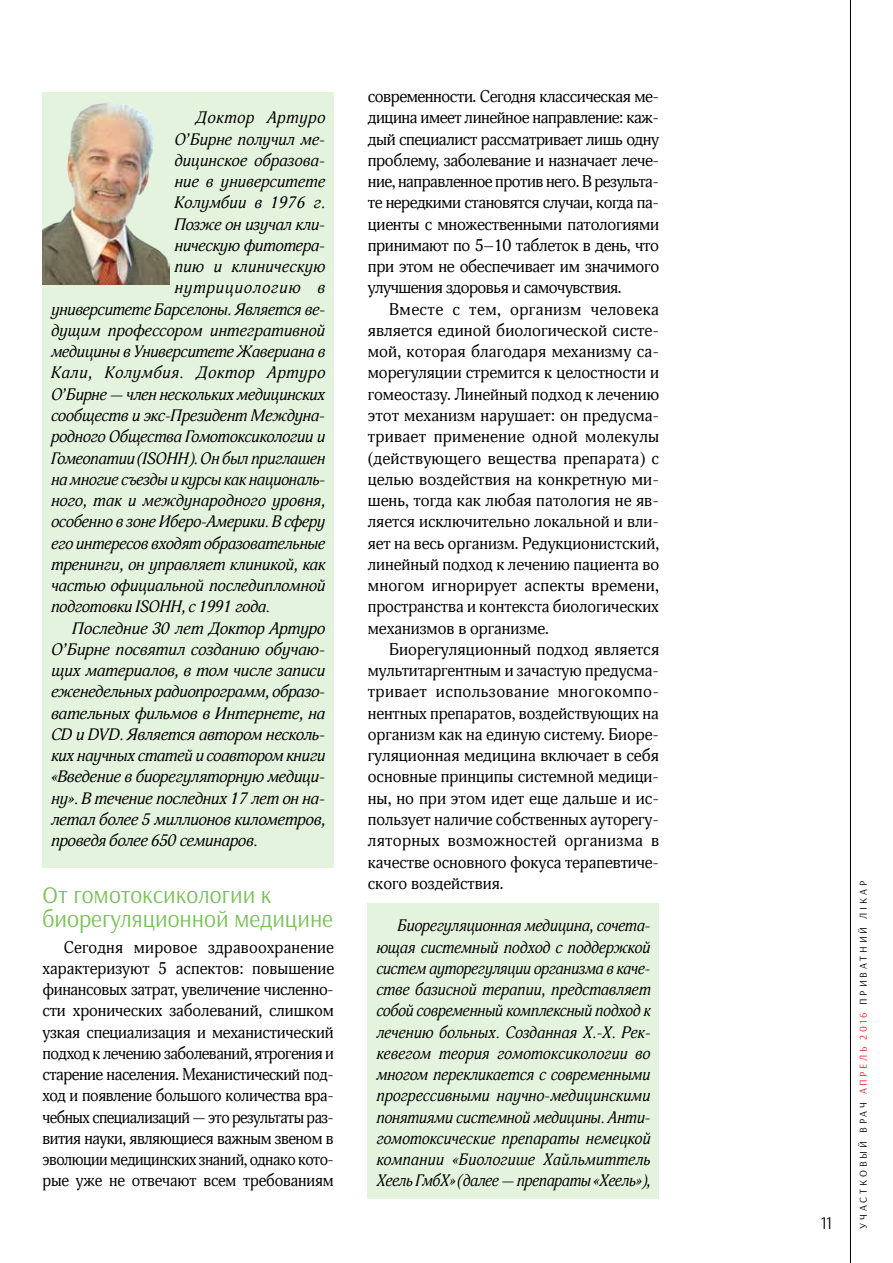
<style>
.page{position:relative;width:893px;height:1263px;background:#fff}
.page>*{position:absolute;margin:0;border:0;box-sizing:border-box;transform-origin:0 0}
.t1{font:24px/24px "Arsenal";color:#78c257}
.t2{font:18px "Arsenal";color:#000;scale:.9 1}
.t3{font:16.5px/21.3px "Adonis C";letter-spacing:-.005em;color:#000;text-align:justify}
.t4{font:italic 16.5px "Adonis C";letter-spacing:-.015em;color:#000}
.t5{font:italic 16.5px/21.3px "Adonis C";letter-spacing:-.015em;color:#000;scale:.95 1}
.t6{font:italic 16.5px "Adonis C";letter-spacing:.025em;color:#000}
.t7{font:italic 16.5px "Adonis C";letter-spacing:.01em;color:#000}
.t8{font:italic 16.5px "Adonis C";letter-spacing:.045em;color:#000}
.t9{font:10.5px "Arsenal";letter-spacing:.28em;color:#000}
.s1{color:#ed1b23}
</style>
<div class="page">
<hr style="left:850px;top:0;width:1px;height:1263px;background:#000">
<div style="left:368px;top:904px;width:291px;height:295px;background:#e4f3de"></div>
<div style="left:43px;top:92px;width:291px;height:775px;background:#e4f3de"></div>
<img style="left:43px;top:102px;width:127px;height:182px">
<p class="t6" style="left:196px;top:108px;width:131px">Доктор Артуро</p>
<p class="t4" style="left:174px;top:129px;width:152px">О’Бирне получил ме-</p>
<p class="t4" style="left:174px;top:151px;width:152px">дицинское образова-</p>
<p class="t4" style="left:174px;top:172px;width:152px">ние в университете</p>
<p class="t4" style="left:174px;top:193px;width:152px">Колумбии в 1976 г.</p>
<p class="t4" style="left:174px;top:214px;width:152px">Позже он изучал кли-</p>
<p class="t4" style="left:174px;top:236px;width:152px">ническую фитотера-</p>
<p class="t7" style="left:174px;top:257px;width:152px">пию и клиническую</p>
<p class="t8" style="left:174px;top:278px;width:152px">нутрициологию в</p>
<p class="t4" style="left:51px;top:299px;width:276px">университете Барселоны. Является ве-</p>
<p class="t4" style="left:51px;top:321px;width:276px">дущим профессором интегративной</p>
<p class="t4" style="left:51px;top:342px;width:276px">медицины в Университете Жавериана в</p>
<p class="t6" style="left:51px;top:363px;width:276px">Кали, Колумбия. Доктор Артуро</p>
<p class="t4" style="left:51px;top:385px;width:276px">О’Бирне — член нескольких медицинских</p>
<p class="t4" style="left:51px;top:406px;width:276px">сообществ и экс-Президент Междуна-</p>
<p class="t4" style="left:51px;top:427px;width:276px">родного Общества Гомотоксикологии и</p>
<p class="t4" style="left:51px;top:448px;width:276px">Гомеопатии (ISOHH). Он был приглашен</p>
<p class="t4" style="left:51px;top:470px;width:276px">на многие съезды и курсы как националь-</p>
<p class="t4" style="left:51px;top:491px;width:276px">ного, так и международного уровня,</p>
<p class="t4" style="left:51px;top:512px;width:276px">особенно в зоне Иберо-Америки. В сферу</p>
<p class="t4" style="left:51px;top:533px;width:276px">его интересов входят образовательные</p>
<p class="t4" style="left:51px;top:555px;width:276px">тренинги, он управляет клиникой, как</p>
<p class="t4" style="left:51px;top:576px;width:276px">частью официальной последипломной</p>
<p class="t4" style="left:51px;top:597px;width:220px">подготовки ISOHH, с 1991 года.</p>
<p class="t4" style="left:72px;top:618px;width:254px">Последние 30 лет Доктор Артуро</p>
<p class="t4" style="left:51px;top:640px;width:276px">О’Бирне посвятил созданию обучаю-</p>
<p class="t4" style="left:51px;top:661px;width:276px">щих материалов, в том числе записи</p>
<p class="t4" style="left:51px;top:682px;width:276px">еженедельных радиопрограмм, образо-</p>
<p class="t4" style="left:51px;top:703px;width:276px">вательных фильмов в Интернете, на</p>
<p class="t4" style="left:51px;top:725px;width:276px">CD и DVD. Является автором несколь-</p>
<p class="t4" style="left:51px;top:746px;width:276px">ких научных статей и соавтором книги</p>
<p class="t4" style="left:51px;top:767px;width:276px">«Введение в биорегуляторную медици-</p>
<p class="t4" style="left:51px;top:788px;width:276px">ну». В течение последних 17 лет он на-</p>
<p class="t4" style="left:51px;top:810px;width:276px">летал более 5 миллионов километров,</p>
<p class="t4" style="left:51px;top:831px;width:208px">проведя более 650 семинаров.</p>
<h1 class="t1" style="left:43px;top:883px;width:292px">От гомотоксикологии к биорегуляционной медицине</h1>
<p class="t3" style="left:43px;top:936px;width:293px;text-indent:21px">Сегодня мировое здравоохранение характеризуют 5 аспектов: повышение финансовых затрат, увеличение численно&shy;сти хронических заболеваний, слишком узкая специализация и механистический подход к лечению заболеваний, ятрогения и старение населения. Механистический под&shy;ход и появление большого количества вра&shy;чебных специализаций — это результаты раз&shy;вития науки, являющиеся важным звеном в эволюции медицинских знаний, однако кото&shy;рые уже не отвечают всем требованиям</p>
<p class="t3" style="left:368px;top:86px;width:293px">современности. Сегодня классическая ме&shy;дицина имеет линейное направление: каж&shy;дый специалист рассматривает лишь одну проблему, заболевание и назначает лече&shy;ние, направленное против него. В результа&shy;те нередкими становятся случаи, когда па&shy;циенты с множественными патологиями принимают по 5–10 таблеток в день, что при этом не обеспечивает им значимого улучшения здоровья и самочувствия.</p>
<p class="t3" style="left:368px;top:299px;width:293px;text-indent:21px">Вместе с тем, организм человека является единой биологической систе&shy;мой, которая благодаря механизму са&shy;морегуляции стремится к целостности и гомеостазу. Линейный подход к лечению этот механизм нарушает: он предусма&shy;тривает применение одной молекулы (действующего вещества препарата) с целью воздействия на конкретную ми&shy;шень, тогда как любая патология не яв&shy;ляется исключительно локальной и вли&shy;яет на весь организм. Редукционистский, линейный подход к лечению пациента во многом игнорирует аспекты времени, пространства и контекста биологических механизмов в организме.</p>
<p class="t3" style="left:368px;top:639px;width:293px;text-indent:21px">Биорегуляционный подход является мультитаргентным и зачастую предусма&shy;тривает использование многокомпо&shy;нентных препаратов, воздействующих на организм как на единую систему. Биоре&shy;гуляционная медицина включает в себя основные принципы системной медици&shy;ны, но при этом идет еще дальше и ис&shy;пользует наличие собственных ауторегу&shy;ляторных возможностей организма в качестве основного фокуса терапевтиче&shy;ского воздействия.</p>
<p class="t5" style="left:376px;top:915px;width:290px;text-indent:21px">Биорегуляционная медицина, сочета&shy;ющая системный подход с поддержкой систем ауторегуляции организма в каче&shy;стве базисной терапии, представляет собой современный комплексный подход к лечению больных. Созданная Х.-Х. Рек&shy;кевегом теория гомотоксикологии во многом перекликается с современными прогрессивными научно-медицинскими понятиями системной медицины. Анти&shy;гомотоксические препараты немецкой компании «Биологише Хайльмиттель Хеель ГмбХ» (далее — препараты «Хеель»),</p>
<p class="t2" style="left:821px;top:1212px;width:14px">11</p>
<p class="t9" style="left:857px;top:1229px;width:350px;rotate:-90deg">УЧАСТКОВЫЙ ВРАЧ <span class="s1">АПРЕЛЬ 2016</span> ПРИВАТНИЙ ЛІКАР</p>
</div>
